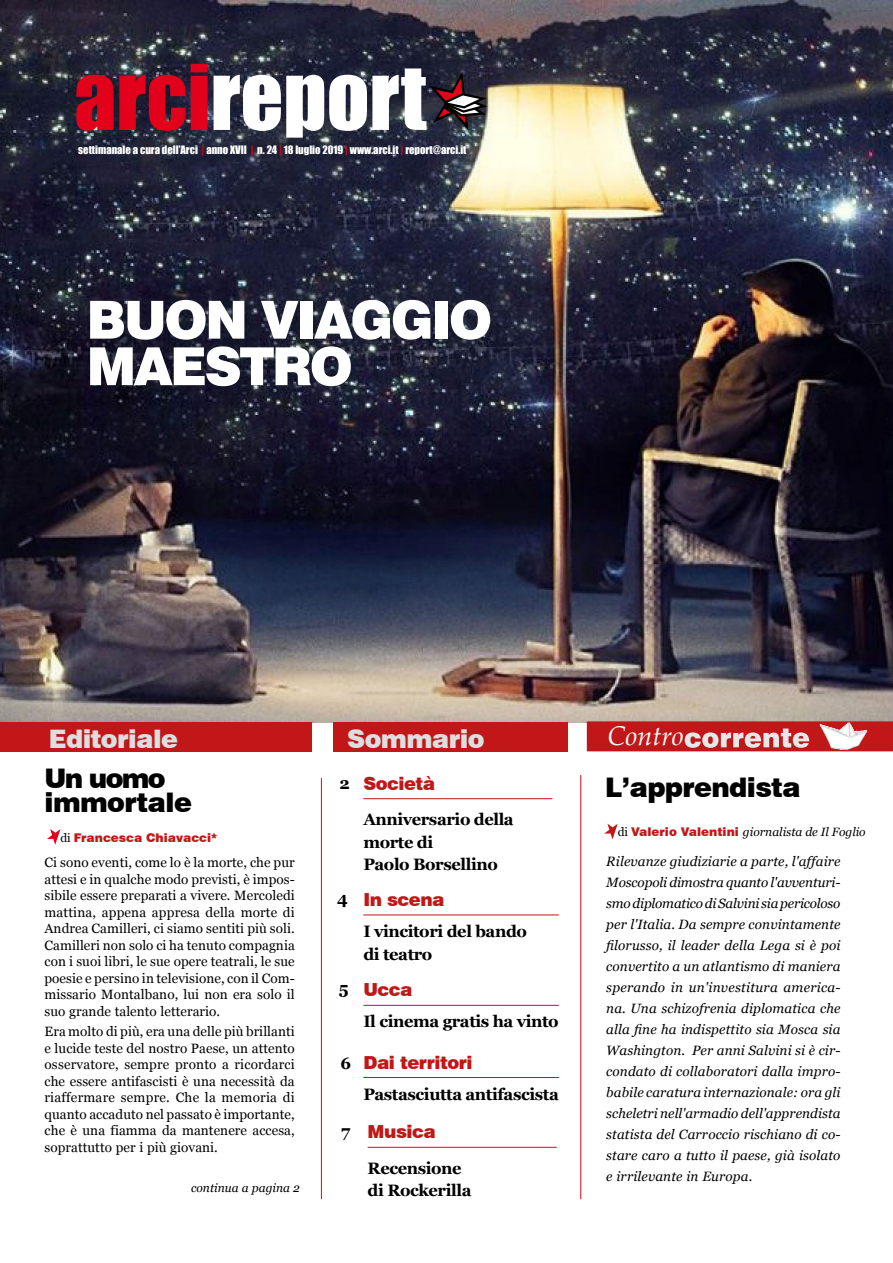
<style>
.page{position:relative;width:893px;height:1263px;background:#fff}
.page>*{position:absolute;margin:0;border:0;box-sizing:border-box;transform-origin:0 0}
.t1{font:83.7px "Impact";color:#fff}
.t2{font:900 52.5px/46.5px "Swiss 721 BT";letter-spacing:-.045em;color:#fff}
.t3{font:900 27px "Swiss 721 BT";letter-spacing:-.025em;color:#000}
.t4{font:italic 27px "Palatino Linotype";color:#fff}
.t5{font:900 25.5px "Swiss 721 BT";color:#dddedf}
.t6{font:900 18px "Swiss 721 BT";letter-spacing:-.025em;color:#c11718}
.t7{font:700 16.5px/22.5px "Georgia";letter-spacing:-.025em;color:#000}
.t8{font:13.5px/16.5px "Georgia";letter-spacing:.005em;color:#000;text-align:justify}
.t9{font:italic 13.5px/21px "Georgia";letter-spacing:.01em;color:#000;text-align:justify}
.t10{font:italic 12px "Georgia";color:#000}
.t11{font:900 12px "Swiss 721 BT";color:#c11718}
.t12{font:10.65px "Impact";color:#fff}
.s1{color:#e2001a}
.s2{font-style:normal}
.s3{font-family:"Swiss 721 BT";font-weight:900;font-style:normal;color:#c11718}
.s4{font-family:"Georgia";font-weight:400;color:#000}
.s5{font-family:"Georgia";font-weight:700;font-size:16.5px;color:#000}
</style>
<div class="page">
<hr style="left:580px;top:775px;width:1px;height:424px;background:#e2001a">
<img style="left:0;top:0;width:893px;height:723px">
<svg style="left:604px;top:824px;width:14px;height:15px"></svg>
<svg style="left:47px;top:829px;width:13px;height:16px"></svg>
<hr style="left:363px;top:798px;width:189px;height:1px;background:#c11718">
<hr style="left:363px;top:914px;width:196px;height:1px;background:#c11718">
<svg style="left:430px;top:72px;width:57px;height:58px;background:#42333e"></svg>
<div style="left:587px;top:721px;width:306px;height:30px;background:#c11718"></div>
<svg style="left:819px;top:714px;width:48px;height:36px"></svg>
<svg style="left:685px;top:728px;width:124px;height:20px"></svg>
<hr style="left:363px;top:1005px;width:196px;height:1px;background:#c11718">
<hr style="left:363px;top:1077px;width:196px;height:1px;background:#c11718">
<div style="left:0;top:722px;width:312px;height:30px;background:#c11718"></div>
<div style="left:333px;top:722px;width:234px;height:30px;background:#c11718"></div>
<hr style="left:321px;top:778px;width:1px;height:421px;background:#e2001a">
<hr style="left:368px;top:1147px;width:189px;height:1px;background:#c11718">
<h1 class="t1" style="left:74px;top:32px;width:354px"><span class="s1">arci</span>report</h1>
<p class="t12" style="left:78px;top:142px;width:390px">settimanale a cura dell’Arci <span class="s1">|</span> anno XVII <span class="s1">|</span> n. 24 <span class="s1">|</span> 18 luglio 2019 <span class="s1">|</span> www.arci.it <span class="s1">|</span> report@arci.it</p>
<h2 class="t2" style="left:87px;top:296px;width:407px">Buon viaggio maestro</h2>
<h3 class="t5" style="left:49px;top:723px;width:131px">Editoriale</h3>
<h3 class="t5" style="left:347px;top:724px;width:139px">Sommario</h3>
<h3 class="t4" style="left:607px;top:717px;width:78px">Contro</h3>
<h3 class="t3" style="left:45px;top:762px;width:123px">Un uomo</h3>
<h3 class="t3" style="left:605px;top:771px;width:197px">L’apprendista</h3>
<h3 class="t6" style="left:363px;top:772px;width:73px">Società</h3>
<p class="t7" style="left:363px;top:808px;width:152px">Anniversario della morte di<br>Paolo Borsellino</p>
<h3 class="t6" style="left:363px;top:889px;width:83px">In scena</h3>
<p class="t7" style="left:363px;top:920px;width:165px">I vincitori del bando di teatro</p>
<p class="t7" style="left:339px;top:772px;width:12px">2</p>
<h3 class="t3" style="left:45px;top:786px;width:149px">immortale</h3>
<p class="t10" style="left:618px;top:825px;width:250px"><span class="s2">di</span> <span class="s3">Valerio Valentini</span> giornalista de Il Foglio</p>
<p class="t11" style="left:60px;top:830px;width:158px"><span class="s4">di</span> Francesca Chiavacci*</p>
<p class="t8" style="left:45px;top:854px;width:252px">Ci sono eventi, come lo è la morte, che pur attesi e in qualche modo previsti, è impos&shy;sibile essere preparati a vivere. Mercoledi mattina, appena appresa della morte di Andrea Camilleri, ci siamo sentiti più soli.<br>Camilleri non solo ci ha tenuto compagnia con i suoi libri, le sue opere teatrali, le sue poesie e persino in televisione, con il Com&shy;missario Montalbano, lui non era solo il suo grande talento letterario.</p>
<p class="t8" style="left:45px;top:1024px;width:252px">Era molto di più, era una delle più brillanti e lucide teste del nostro Paese, un attento osservatore, sempre pronto a ricordarci che essere antifascisti è una necessità da riaffermare sempre. Che la memoria di quanto accaduto nel passato è importante, che è una fiamma da mantenere accesa, soprattutto per i più giovani.</p>
<p class="t9" style="left:606px;top:851px;width:236px">Rilevanze giudiziarie a parte, l'affaire Moscopoli dimostra quanto l'avventuri&shy;smo diplomatico di Salvini sia pericoloso per l'Italia. Da sempre convintamente filorusso, il leader della Lega si è poi convertito a un atlantismo di maniera sperando in un'investitura america&shy;na. Una schizofrenia diplomatica che alla fine ha indispettito sia Mosca sia Washington. Per anni Salvini si è cir&shy;condato di collaboratori dalla impro&shy;babile caratura internazionale: ora gli scheletri nell'armadio dell'apprendista statista del Carroccio rischiano di co&shy;stare caro a tutto il paese, già isolato e irrilevante in Europa.</p>
<p class="t7" style="left:337px;top:887px;width:12px">4</p>
<h3 class="t6" style="left:363px;top:979px;width:51px">Ucca</h3>
<p class="t7" style="left:363px;top:1010px;width:197px">Il cinema gratis ha vinto</p>
<h3 class="t6" style="left:340px;top:1051px;width:134px"><span class="s5">6</span> Dai territori</h3>
<p class="t7" style="left:363px;top:1083px;width:197px">Pastasciutta antifascista</p>
<p class="t7" style="left:339px;top:977px;width:11px">5</p>
<h3 class="t6" style="left:368px;top:1121px;width:70px">Musica</h3>
<p class="t7" style="left:368px;top:1157px;width:105px">Recensione di Rockerilla</p>
<p class="t7" style="left:341px;top:1120px;width:11px">7</p>
<p class="t10" style="left:191px;top:1180px;width:110px">continua a pagina 2</p>
</div>
